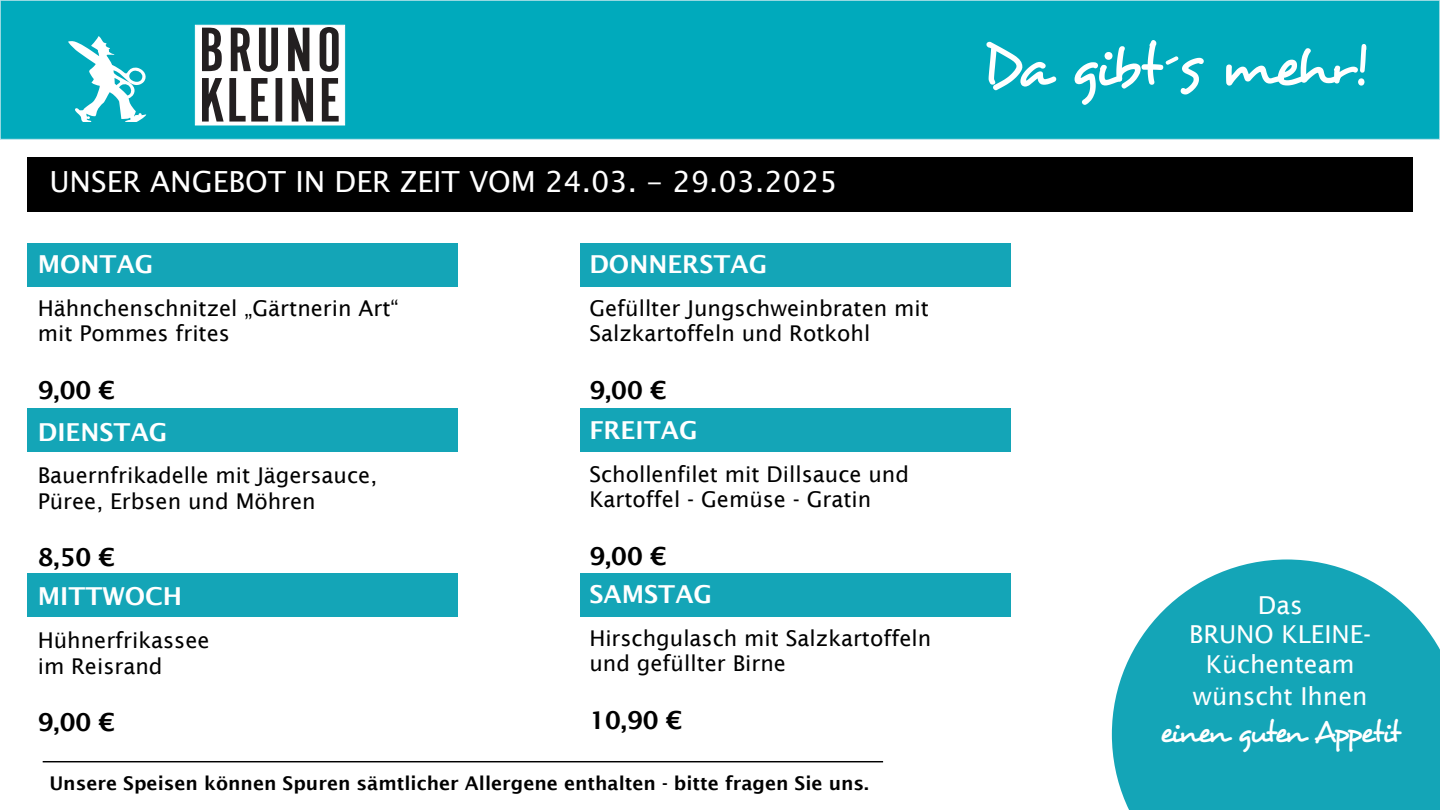
<style>
.page{position:relative;width:1440px;height:810px;background:#fff}
.page>*{position:absolute;margin:0;border:0;box-sizing:border-box;transform-origin:0 0}
.t1{font:59.25px "Desyrel";letter-spacing:-.08em;color:#fff}
.t2{font:30.6px "Desyrel";letter-spacing:-.09em;color:#fff}
.t3{font:29.1px "Lucida Sans Unicode";color:#fff}
.t4{font:600 24.75px "Lucida Sans";color:#fff}
.t5{font:24.75px/30.3px "Lucida Sans";color:#fff;text-align:center}
.t6{font:600 24.75px "Lucida Sans";color:#000}
.t7{font:21.75px "Lucida Sans";color:#000}
.t8{font:600 18.9px "Lucida Sans";color:#000}
</style>
<div class="page">
<svg style="left:1112px;top:559px;width:328px;height:251px;background:#34b1c0"></svg>
<hr style="left:43px;top:761px;width:840px;height:1px;background:#000">
<div style="left:27px;top:157px;width:1386px;height:55px;background:#000"></div>
<div style="left:27px;top:243px;width:430px;height:43px;background:#14a5b7"></div>
<div style="left:581px;top:243px;width:430px;height:43px;background:#14a5b7"></div>
<div style="left:27px;top:408px;width:430px;height:43px;background:#14a5b7"></div>
<div style="left:581px;top:408px;width:430px;height:43px;background:#14a5b7"></div>
<div style="left:27px;top:573px;width:430px;height:43px;background:#14a5b7"></div>
<div style="left:581px;top:573px;width:430px;height:43px;background:#14a5b7"></div>
<div style="left:0;top:0;width:1440px;height:139px;background:#00aabc"></div>
<div style="left:0;top:0;width:1440px;height:140px;border:1px solid #addfe7"></div>
<div style="left:195px;top:25px;width:150px;height:100px;background:#fff;border:1px solid #fff"></div>
<svg style="left:68px;top:36px;width:79px;height:86px"></svg>
<svg style="left:202px;top:78px;width:137px;height:44px"></svg>
<svg style="left:202px;top:28px;width:20px;height:43px"></svg>
<svg style="left:231px;top:28px;width:20px;height:43px"></svg>
<svg style="left:259px;top:28px;width:19px;height:44px"></svg>
<svg style="left:288px;top:28px;width:21px;height:43px"></svg>
<svg style="left:320px;top:27px;width:19px;height:45px"></svg>
<p class="t3" style="left:49px;top:159px;width:790px">UNSER ANGEBOT IN DER ZEIT VOM 24.03. - 29.03.2025</p>
<p class="t4" style="left:38px;top:250px;width:117px">MONTAG</p>
<p class="t7" style="left:38px;top:295px;width:362px">Hähnchenschnitzel „Gärtnerin Art“</p>
<p class="t7" style="left:38px;top:321px;width:194px">mit Pommes frites</p>
<p class="t6" style="left:38px;top:376px;width:79px">9,00 €</p>
<p class="t4" style="left:38px;top:418px;width:131px">DIENSTAG</p>
<p class="t7" style="left:38px;top:463px;width:341px">Bauernfrikadelle mit Jägersauce,</p>
<p class="t7" style="left:38px;top:489px;width:280px">Püree, Erbsen und Möhren</p>
<p class="t6" style="left:38px;top:543px;width:79px">8,50 €</p>
<p class="t4" style="left:38px;top:582px;width:146px">MITTWOCH</p>
<p class="t7" style="left:38px;top:628px;width:173px">Hühnerfrikassee</p>
<p class="t7" style="left:38px;top:654px;width:126px">im Reisrand</p>
<p class="t6" style="left:38px;top:708px;width:79px">9,00 €</p>
<p class="t4" style="left:589px;top:250px;width:179px">DONNERSTAG</p>
<p class="t7" style="left:589px;top:295px;width:341px">Gefüllter Jungschweinbraten mit</p>
<p class="t7" style="left:589px;top:321px;width:283px">Salzkartoffeln und Rotkohl</p>
<p class="t6" style="left:589px;top:376px;width:79px">9,00 €</p>
<p class="t4" style="left:589px;top:416px;width:110px">FREITAG</p>
<p class="t7" style="left:589px;top:462px;width:321px">Schollenfilet mit Dillsauce und</p>
<p class="t7" style="left:589px;top:487px;width:284px">Kartoffel - Gemüse - Gratin</p>
<p class="t6" style="left:589px;top:542px;width:79px">9,00 €</p>
<p class="t4" style="left:589px;top:580px;width:124px">SAMSTAG</p>
<p class="t7" style="left:589px;top:626px;width:343px">Hirschgulasch mit Salzkartoffeln</p>
<p class="t7" style="left:589px;top:651px;width:198px">und gefüllter Birne</p>
<p class="t6" style="left:589px;top:706px;width:95px">10,90 €</p>
<p class="t8" style="left:49px;top:772px;width:821px">Unsere Speisen können Spuren sämtlicher Allergene enthalten - bitte fragen Sie uns.</p>
<p class="t1" style="left:982px;top:30px;width:386px">Da gibt´s mehr!</p>
<p class="t5" style="left:1189px;top:590px;width:183px">Das<br>BRUNO KLEINE-<br>Küchenteam wünscht Ihnen</p>
<h2 class="t2" style="left:1160px;top:714px;width:242px">einen guten Appetit</h2>
</div>
